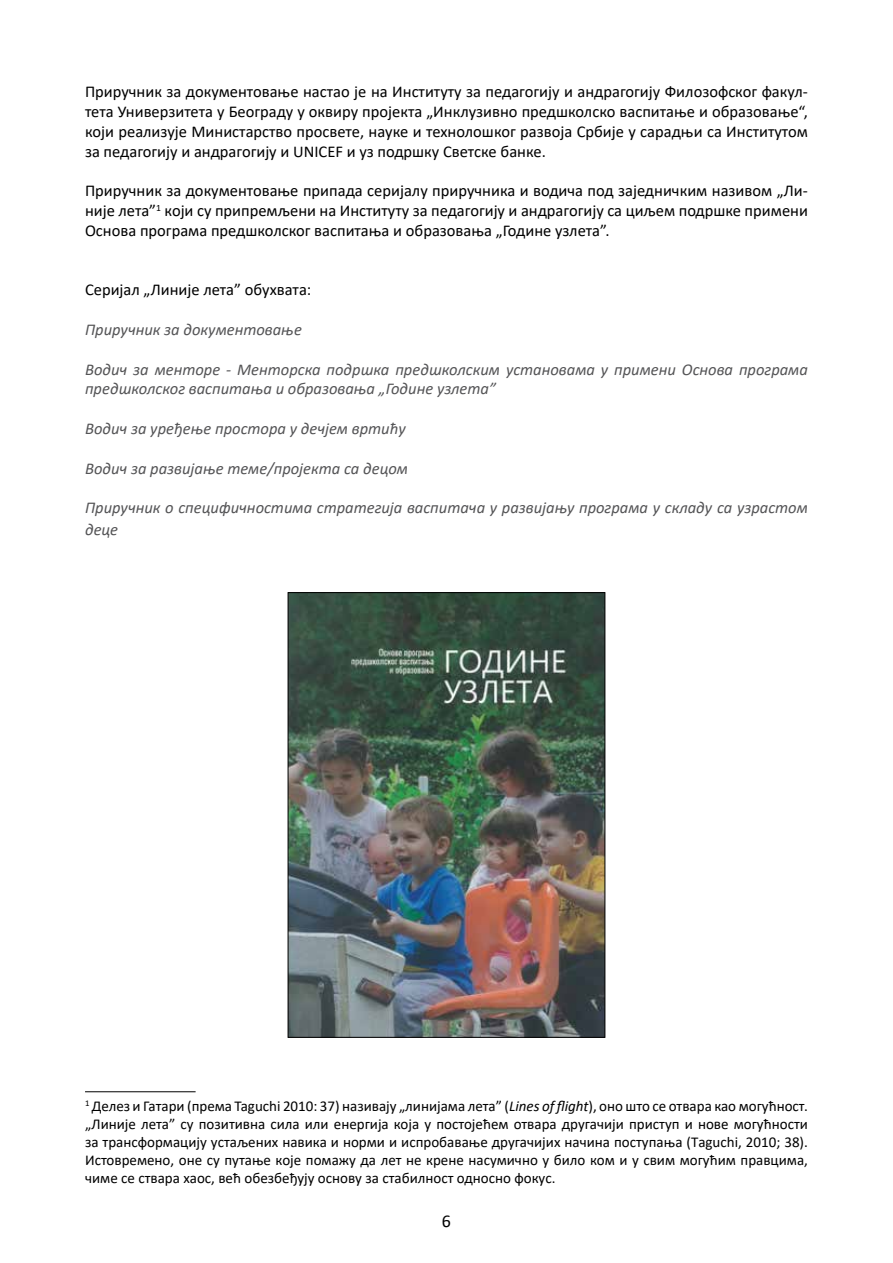
<style>
.page{position:relative;width:893px;height:1263px;background:#fff}
.page>*{position:absolute;margin:0;border:0;box-sizing:border-box;transform-origin:0 0}
.t1{font:18px "Calibri";color:#000}
.t2{font:16.5px/19.8px "Calibri";color:#000;text-align:justify}
.t3{font:italic 16.5px/19.8px "Calibri";color:#545456}
.t4{font:15px/18px "Calibri";color:#000;text-align:justify}
.s1{font-style:italic}
</style>
<div class="page">
<hr style="left:85px;top:1091px;width:111px;height:1px;background:#000">
<img style="left:290px;top:594px;width:313px;height:441px">
<div style="left:288px;top:592px;width:317px;height:445px;border:1px solid #000"></div>
<p class="t2" style="left:85px;top:82px;width:724px">Приручник за документовање настао је на Институту за педагогију и андрагогију Филозофског факул&shy;тета Универзитета у Београду у оквиру пројекта „Инклузивно предшколско васпитање и образовање“, који реализује Министарство просвете, науке и технолошког развоја Србије у сарадњи са Институтом за педагогију и андрагогију и UNICEF и уз подршку Светске банке.</p>
<p class="t2" style="left:85px;top:181px;width:724px">Приручник за документовање припада серијалу приручника и водича под заједничким називом „Ли&shy;није лета”<sup>1</sup> који су припремљени на Институту за педагогију и андрагогију са циљем подршке примени Основа програма предшколског васпитања и образовања „Године узлета”.</p>
<p class="t2" style="left:85px;top:280px;width:228px">Серијал „Линије лета” обухвата:</p>
<p class="t3" style="left:85px;top:319px;width:218px">Приручник за документовање</p>
<p class="t3" style="left:85px;top:359px;width:724px">Водич за менторе - Менторска подршка предшколским установама у примени Основа програма предшколског васпитања и образовања „Године узлета”</p>
<p class="t3" style="left:85px;top:418px;width:322px">Водич за уређење простора у дечјем вртићу</p>
<p class="t3" style="left:85px;top:458px;width:324px">Водич за развијање теме/пројектa са децом</p>
<p class="t3" style="left:85px;top:496px;width:724px;line-height:21.6px">Приручник о специфичностима стратегија васпитача у развијању програма у складу са узрастом деце</p>
<p class="t4" style="left:85px;top:1096px;width:724px"><sup>1</sup> Делез и Гатари (према Taguchi 2010: 37) називају „линијама лета” (<span class="s1">Lines of flight</span>), оно што се отвара као могућност. „Линије лета” су позитивна сила или енергија која у постојећем отвара другачији приступ и нове могућности за трансформацију устаљених навика и норми и испробавање другачијих начина поступања (Тaguchi, 2010; 38).<br>Истовремено, оне су путање које помажу да лет не крене насумично у било ком и у свим могућим правцима, чиме се ствара хаос, већ обезбеђују основу за стабилност односно фокус.</p>
<p class="t1" style="left:442px;top:1209px;width:11px">6</p>
</div>
